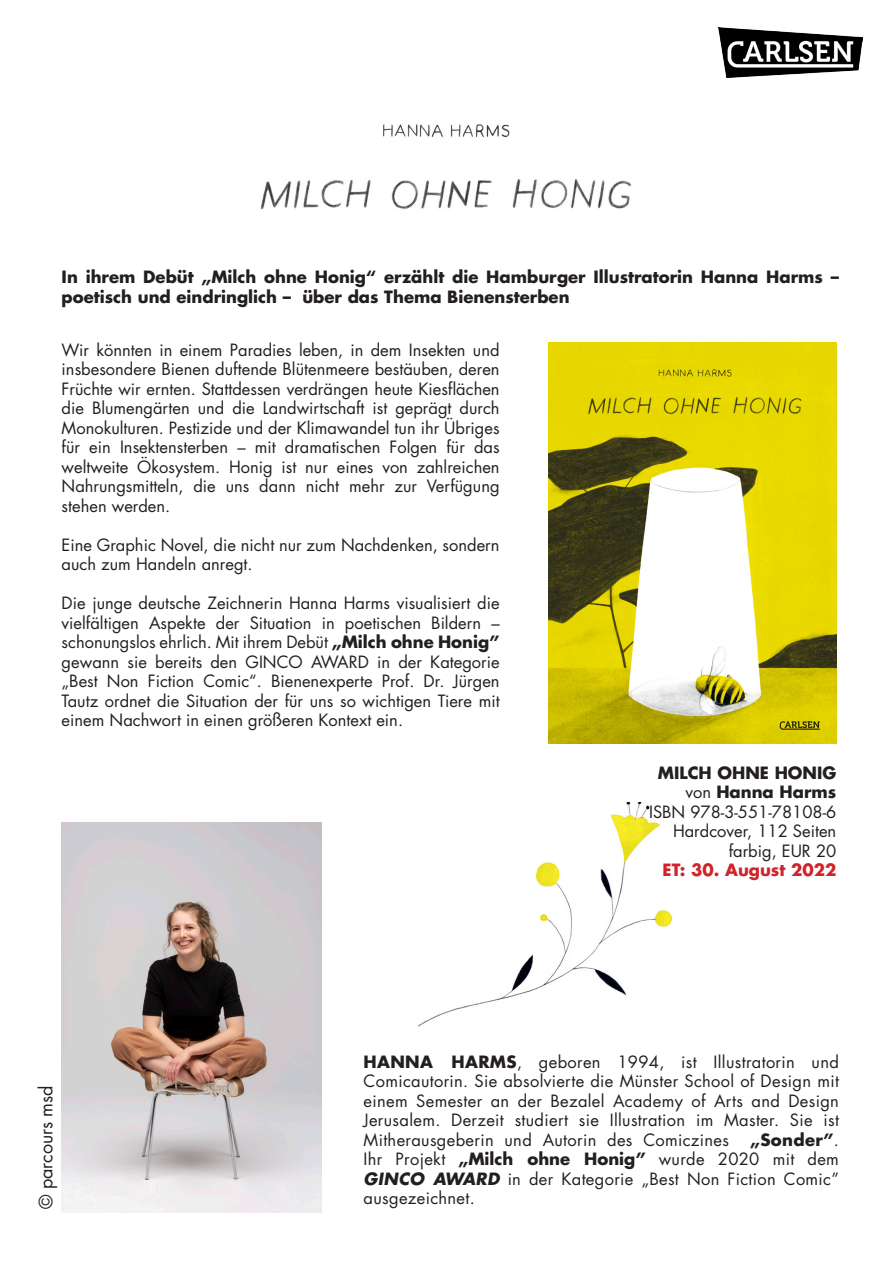
<style>
.page{position:relative;width:893px;height:1263px;background:#fff}
.page>*{position:absolute;margin:0;border:0;box-sizing:border-box;transform-origin:0 0}
.t1{font:18px "Futura";letter-spacing:-.005em;color:#231f20}
.t2{font:16.5px/19.5px "Futura";color:#231f20;text-align:justify}
.t3{font:700 16.5px/19.5px "Futura";color:#231f20}
.t4{font:700 16.5px "Futura";color:#d1232a}
.s1{font-weight:700}
.s2{font-weight:400}
.s3{font-weight:700;font-style:italic}
</style>
<div class="page">
<img style="left:418px;top:802px;width:254px;height:225px">
<img style="left:62px;top:822px;width:260px;height:391px">
<img style="left:548px;top:343px;width:288px;height:400px">
<img style="left:260px;top:124px;width:372px;height:86px">
<img style="left:719px;top:27px;width:144px;height:50px">
<p class="t3" style="left:62px;top:267px;width:779px">In ihrem Debüt „Milch ohne Honig“ erzählt die Hamburger Illustratorin Hanna Harms – poetisch und eindringlich – über das Thema Bienensterben</p>
<p class="t2" style="left:62px;top:340px;width:439px">Wir könnten in einem Paradies leben, in dem Insekten und insbesondere Bienen duftende Blütenmeere bestäuben, deren Früchte wir ernten. Stattdessen verdrängen heute Kiesflächen die Blumengärten und die Landwirtschaft ist geprägt durch Monokulturen. Pestizide und der Klimawandel tun ihr Übriges für ein Insektensterben – mit dramatischen Folgen für das weltweite Ökosystem. Honig ist nur eines von zahlreichen Nahrungsmitteln, die uns dann nicht mehr zur Verfügung stehen werden.</p>
<p class="t2" style="left:62px;top:535px;width:439px">Eine Graphic Novel, die nicht nur zum Nachdenken, sondern auch zum Handeln anregt.</p>
<p class="t2" style="left:62px;top:593px;width:439px">Die junge deutsche Zeichnerin Hanna Harms visualisiert die vielfältigen Aspekte der Situation in poetischen Bildern – schonungslos ehrlich. Mit ihrem Debüt <span class="s1">„Milch ohne Honig” </span>gewann sie bereits den GINCO AWARD in der Kategorie „Best Non Fiction Comic“. Bienenexperte Prof. Dr. Jürgen Tautz ordnet die Situation der für uns so wichtigen Tiere mit einem Nachwort in einen größeren Kontext ein.</p>
<p class="t3" style="left:658px;top:762px;width:180px">MILCH OHNE HONIG</p>
<p class="t3" style="left:686px;top:782px;width:152px"><span class="s2">von</span> Hanna Harms</p>
<p class="t2" style="left:649px;top:802px;width:189px">ISBN 978-3-551-78108-6</p>
<p class="t2" style="left:673px;top:821px;width:165px">Hardcover, 112 Seiten</p>
<p class="t2" style="left:729px;top:841px;width:109px">farbig, EUR 20</p>
<p class="t4" style="left:663px;top:858px;width:175px">ET: 30. August 2022</p>
<p class="t1" style="left:33px;top:1209px;width:125px;rotate:-90deg">© parcours msd</p>
<p class="t2" style="left:364px;top:1052px;width:477px"><span class="s1">HANNA HARMS</span>, geboren 1994, ist Illustratorin und Comicautorin. Sie absolvierte die Münster School of Design mit einem Semester an der Bezalel Academy of Arts and Design Jerusalem. Derzeit studiert sie Illustration im Master. Sie ist Mitherausgeberin und Autorin des Comiczines</p>
<p class="t2" style="left:364px;top:1130px;width:477px;text-indent:387px"><span class="s1">„Sonder”</span>.<br>Ihr Projekt <span class="s1">„Milch ohne Honig”</span> wurde 2020 mit dem <span class="s3">GINCO AWARD</span> in der Kategorie „Best Non Fiction Comic” ausgezeichnet.</p>
</div>
